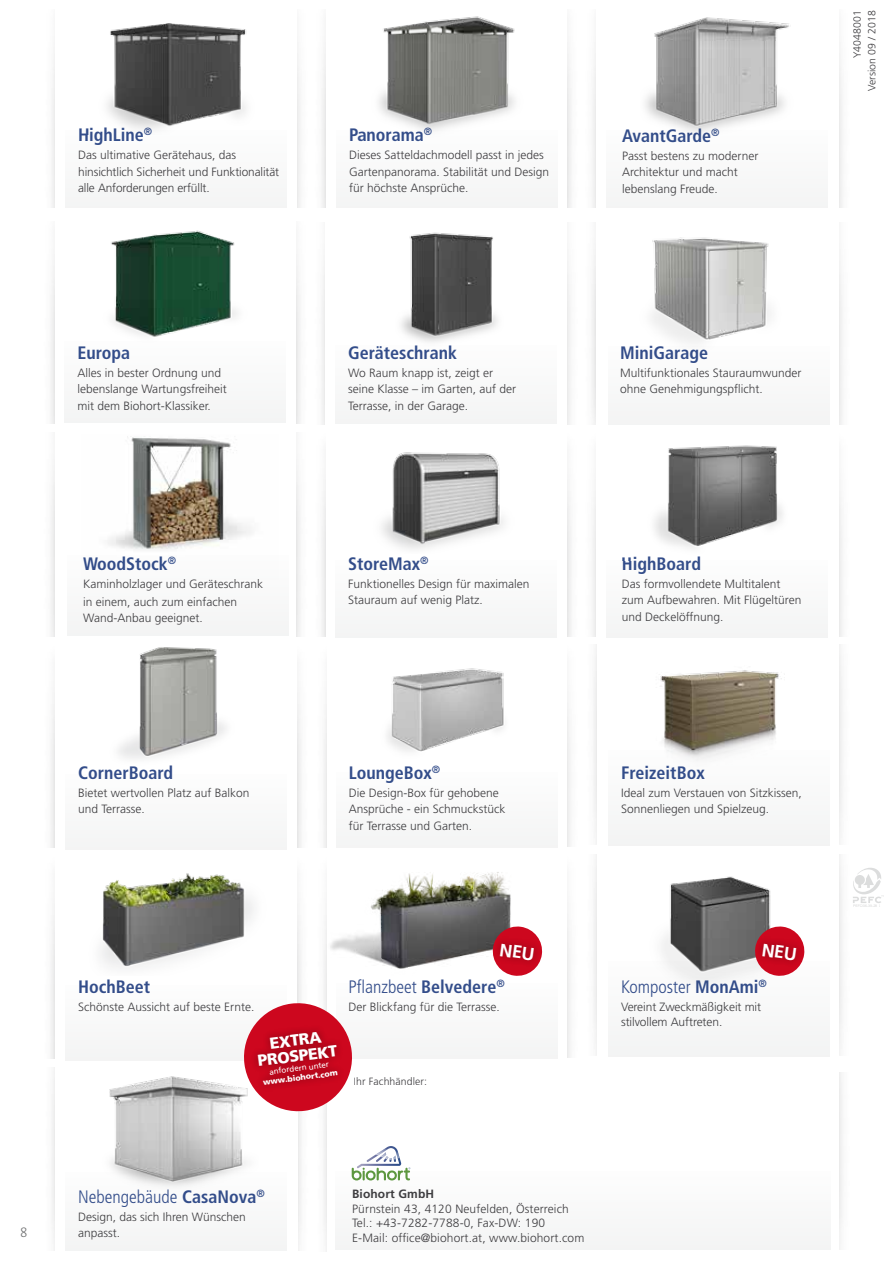
<style>
.page{position:relative;width:893px;height:1263px;background:#fff}
.page>*{position:absolute;margin:0;border:0;box-sizing:border-box;transform-origin:0 0}
.t1{font:700 condensed 18px "Frutiger LT Std";color:#334d8a}
.t2{font:300 condensed 18px "Frutiger LT Std";color:#334d8a}
.t3{font:900 15.9px/15.9px "Frutiger LT Std";color:#fff;text-align:center}
.t4{font:300 13.5px "The Sans";color:#707172}
.t5{font:300 12px/16.5px "Frutiger LT Std";color:#3e3d40}
.t6{font:700 12px "Frutiger LT Std";letter-spacing:.01em;color:#3e3d40}
.t7{font:300 10.5px/14.9px "Frutiger LT Std";letter-spacing:.01em;color:#3e3d40;text-align:right}
.t8{font:900 7.95px "Frutiger LT Std";color:#fff}
.t9{font:7.95px "Frutiger LT Std";color:#fff}
.s1{font-weight:700}
</style>
<div class="page">
<div style="left:335px;top:1171px;width:496px;height:79px;background:#f8f8f8"></div>
<svg style="left:352px;top:1146px;width:58px;height:34px"></svg>
<div style="left:66px;top:130px;width:221px;height:78px;background:#f8f9f9"></div>
<div style="left:606px;top:130px;width:221px;height:78px;background:#f8f9f9"></div>
<div style="left:337px;top:130px;width:221px;height:78px;background:#f8f9f9"></div>
<div style="left:65px;top:342px;width:221px;height:81px;background:#f8f9f9"></div>
<div style="left:336px;top:345px;width:221px;height:78px;background:#f8f9f9"></div>
<div style="left:67px;top:556px;width:221px;height:80px;background:#f8f9f9"></div>
<div style="left:608px;top:346px;width:221px;height:78px;background:#f8f9f9"></div>
<div style="left:336px;top:561px;width:221px;height:77px;background:#f8f9f9"></div>
<div style="left:66px;top:774px;width:221px;height:75px;background:#f8f9f9"></div>
<div style="left:66px;top:985px;width:221px;height:75px;background:#f9f9f9"></div>
<div style="left:66px;top:1172px;width:221px;height:78px;background:#f8f8f8"></div>
<div style="left:608px;top:750px;width:222px;height:96px;background:#f9fafa"></div>
<div style="left:608px;top:961px;width:222px;height:96px;background:#f7f7f7"></div>
<div style="left:606px;top:561px;width:221px;height:77px;background:#f8f9f9"></div>
<div style="left:336px;top:772px;width:222px;height:75px;background:#f8f9f9"></div>
<div style="left:336px;top:983px;width:222px;height:75px;background:#f8f8f8"></div>
<img style="left:381px;top:452px;width:123px;height:97px">
<img style="left:118px;top:647px;width:108px;height:112px">
<img style="left:654px;top:445px;width:129px;height:103px">
<img style="left:387px;top:668px;width:117px;height:84px">
<img style="left:645px;top:18px;width:144px;height:113px">
<img style="left:379px;top:16px;width:136px;height:114px">
<img style="left:111px;top:230px;width:126px;height:107px">
<img style="left:660px;top:670px;width:122px;height:87px">
<img style="left:107px;top:23px;width:139px;height:107px">
<img style="left:401px;top:232px;width:97px;height:110px">
<svg style="left:858px;top:868px;width:26px;height:35px"></svg>
<img style="left:108px;top:436px;width:143px;height:114px">
<img style="left:133px;top:438px;width:97px;height:110px">
<img style="left:652px;top:237px;width:118px;height:106px">
<img style="left:109px;top:1076px;width:137px;height:109px">
<img style="left:101px;top:873px;width:153px;height:96px">
<img style="left:591px;top:809px;width:267px;height:179px">
<img style="left:305px;top:846px;width:244px;height:151px">
<svg style="left:241px;top:1000px;width:114px;height:114px"></svg>
<div style="left:250px;top:1024px;width:95px;height:68px;background:#000;opacity:.4"></div>
<svg style="left:491px;top:925px;width:53px;height:52px"></svg>
<svg style="left:753px;top:925px;width:53px;height:52px"></svg>
<h1 class="t1" style="left:78px;top:124px;width:76px">HighLine<sup>®</sup></h1>
<p class="t5" style="left:78px;top:147px;width:203px">Das ultimative Gerätehaus, das hinsichtlich Sicherheit und Funktionalität alle Anforderungen erfüllt.</p>
<h1 class="t1" style="left:349px;top:124px;width:84px">Panorama<sup>®</sup></h1>
<p class="t5" style="left:349px;top:147px;width:202px">Dieses Satteldachmodell passt in jedes<br>Gartenpanorama. Stabilität und Design für höchste Ansprüche.</p>
<h1 class="t1" style="left:622px;top:125px;width:99px">AvantGarde<sup>®</sup></h1>
<p class="t5" style="left:622px;top:148px;width:138px">Passt bestens zu moderner<br>Architektur und macht lebenslang Freude.</p>
<p class="t7" style="left:850px;top:91px;width:83px;rotate:-90deg">Y4048001<br>Version 09 / 2018</p>
<h1 class="t1" style="left:77px;top:342px;width:54px">Europa</h1>
<p class="t5" style="left:77px;top:365px;width:151px">Alles in bester Ordnung und lebenslange Wartungsfreiheit mit dem Biohort-Klassiker.</p>
<h1 class="t1" style="left:83px;top:553px;width:95px">WoodStock<sup>®</sup></h1>
<p class="t5" style="left:83px;top:575px;width:182px;line-height:18px">Kaminholzlager und Geräteschrank in einem, auch zum einfachen</p>
<p class="t5" style="left:83px;top:610px;width:121px">Wand-Anbau geeignet.</p>
<h1 class="t1" style="left:78px;top:762px;width:97px">CornerBoard</h1>
<p class="t5" style="left:78px;top:785px;width:173px">Bietet wertvollen Platz auf Balkon und Terrasse.</p>
<h1 class="t1" style="left:348px;top:342px;width:110px">Geräteschrank</h1>
<p class="t5" style="left:348px;top:365px;width:170px">Wo Raum knapp ist, zeigt er seine Klasse – im Garten, auf der<br>Terrasse, in der Garage.</p>
<h1 class="t1" style="left:348px;top:553px;width:82px">StoreMax<sup>®</sup></h1>
<p class="t5" style="left:348px;top:575px;width:183px">Funktionelles Design für maximalen<br>Stauraum auf wenig Platz.</p>
<h1 class="t1" style="left:349px;top:762px;width:93px">LoungeBox<sup>®</sup></h1>
<p class="t5" style="left:349px;top:785px;width:158px">Die Design-Box für gehobene<br>Ansprüche - ein Schmuckstück für Terrasse und Garten.</p>
<h1 class="t1" style="left:620px;top:342px;width:89px">MiniGarage</h1>
<p class="t5" style="left:620px;top:365px;width:183px">Multifunktionales Stauraumwunder ohne Genehmigungspflicht.</p>
<h1 class="t1" style="left:622px;top:553px;width:81px">HighBoard</h1>
<p class="t5" style="left:622px;top:575px;width:181px">Das formvollendete Multitalent zum Aufbewahren. Mit Flügeltüren und Deckelöffnung.</p>
<h1 class="t1" style="left:621px;top:762px;width:85px">FreizeitBox</h1>
<p class="t5" style="left:621px;top:785px;width:182px">Ideal zum Verstauen von Sitzkissen,<br>Sonnenliegen und Spielzeug.</p>
<p class="t4" style="left:20px;top:1221px;width:9px">8</p>
<h1 class="t1" style="left:78px;top:976px;width:74px">HochBeet</h1>
<p class="t5" style="left:78px;top:999px;width:178px">Schönste Aussicht auf beste Ernte.</p>
<h2 class="t3" style="left:255px;top:1037px;width:82px;rotate:-7deg">EXTRA<br>PROSPEKT</h2>
<p class="t9" style="left:269px;top:1067px;width:62px;rotate:-7deg">anfordern unter</p>
<p class="t8" style="left:262px;top:1077px;width:77px;rotate:-7deg">www.biohort.com</p>
<h1 class="t2" style="left:349px;top:977px;width:158px">Pflanzbeet <span class="s1">Belvedere</span><sup>®</sup></h1>
<p class="t5" style="left:349px;top:999px;width:153px">Der Blickfang für die Terrasse.</p>
<p class="t7" style="left:354px;top:1074px;width:75px">Ihr Fachhändler:</p>
<h1 class="t2" style="left:621px;top:977px;width:147px">Komposter <span class="s1">MonAmi</span><sup>®</sup></h1>
<p class="t5" style="left:621px;top:1000px;width:142px;line-height:15px">Vereint Zweckmäßigkeit mit stilvollem Auftreten.</p>
<h1 class="t2" style="left:78px;top:1186px;width:188px">Nebengebäude <span class="s1">CasaNova</span><sup>®</sup></h1>
<p class="t5" style="left:78px;top:1209px;width:169px">Design, das sich Ihren Wünschen anpasst.</p>
<p class="t6" style="left:352px;top:1187px;width:83px">Biohort GmbH</p>
<p class="t5" style="left:352px;top:1202px;width:234px;line-height:14.4px">Pürnstein 43, 4120 Neufelden, Österreich<br>Tel.: +43-7282-7788-0, Fax-DW: 190<br>E-Mail: office@biohort.at, www.biohort.com</p>
</div>
